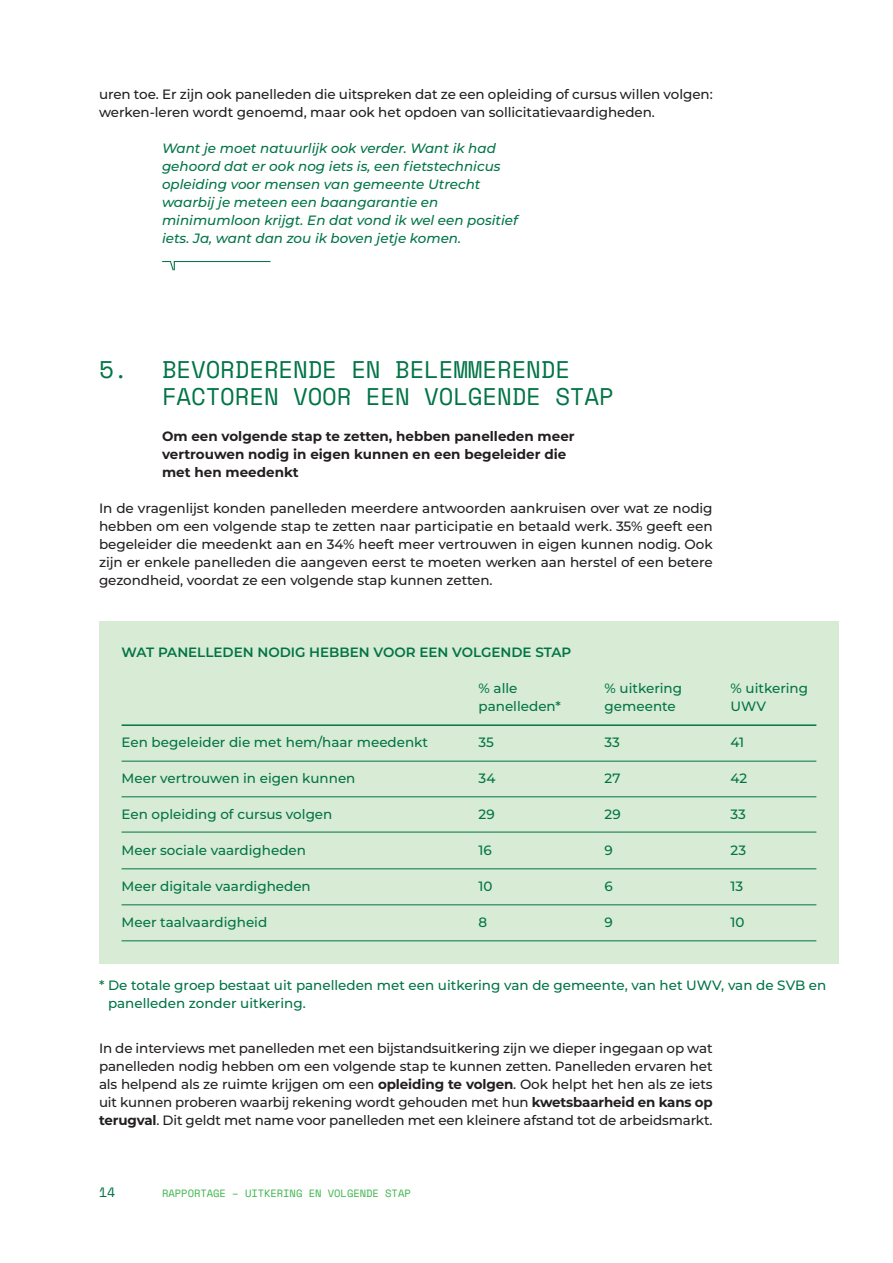
<style>
.page{position:relative;width:893px;height:1263px;background:#fff}
.page>*{position:absolute;margin:0;border:0;box-sizing:border-box;transform-origin:0 0}
.t1{font:24px/27px "Space Mono";letter-spacing:-.005em;color:#017446}
.Copy{font:500 13.5px/18px "Montserrat";letter-spacing:-.005em;color:#231f20;text-align:justify}
.Kader{font:500 13.5px/18px "Montserrat";color:#017446}
.t2{font:italic 500 13.5px/18px "Montserrat";color:#017446}
.t3{font:700 13.5px/18px "Montserrat";color:#231f20}
.Kader-2{font:600 13.5px "Montserrat";color:#017446}
.t4{font:13.5px "Space Mono";color:#017446}
.t5{font:10.5px "Space Mono";letter-spacing:-.005em;color:#3ab54a}
.s1{font-weight:700}
</style>
<div class="page">
<div style="left:99px;top:621px;width:740px;height:342px;background:#d8ebd4"></div>
<hr style="left:122px;top:724px;width:694px;height:2px;background:#017446">
<hr style="left:122px;top:761px;width:694px;height:1px;background:#017446">
<hr style="left:122px;top:796px;width:694px;height:1px;background:#017446">
<hr style="left:122px;top:832px;width:694px;height:1px;background:#017446">
<hr style="left:122px;top:868px;width:694px;height:1px;background:#017446">
<hr style="left:122px;top:904px;width:694px;height:1px;background:#017446">
<hr style="left:122px;top:940px;width:694px;height:1px;background:#017446">
<svg style="left:162px;top:261px;width:108px;height:9px"></svg>
<p class="Copy" style="left:99px;top:85px;width:615px">uren toe. Er zijn ook panelleden die uitspreken dat ze een opleiding of cursus willen volgen: werken-leren wordt genoemd, maar ook het opdoen van sollicitatievaardigheden.</p>
<p class="t2" style="left:162px;top:139px;width:357px">Want je moet natuurlijk ook verder. Want ik had gehoord dat er ook nog iets is, een fietstechnicus opleiding voor mensen van gemeente Utrecht waarbij je meteen een baangarantie en minimumloon krijgt. En dat vond ik wel een positief iets. Ja, want dan zou ik boven jetje komen.</p>
<h1 class="t1" style="left:162px;top:355px;width:453px;text-indent:-63px">5. BEVORDERENDE EN BELEMMERENDE<br>FACTOREN VOOR EEN VOLGENDE STAP</h1>
<h2 class="t3" style="left:162px;top:427px;width:414px">Om een volgende stap te zetten, hebben panelleden meer vertrouwen nodig in eigen kunnen en een begeleider die met hen meedenkt</h2>
<p class="Copy" style="left:99px;top:499px;width:615px">In de vragenlijst konden panelleden meerdere antwoorden aankruisen over wat ze nodig hebben om een volgende stap te zetten naar participatie en betaald werk. 35% geeft een begeleider die meedenkt aan en 34% heeft meer vertrouwen in eigen kunnen nodig. Ook zijn er enkele panelleden die aangeven eerst te moeten werken aan herstel of een betere gezondheid, voordat ze een volgende stap kunnen zetten.</p>
<p class="Kader-2" style="left:122px;top:643px;width:451px">WAT PANELLEDEN NODIG HEBBEN VOOR EEN VOLGENDE STAP</p>
<p class="Kader" style="left:479px;top:679px;width:40px">% alle</p>
<p class="Kader" style="left:605px;top:679px;width:79px">% uitkering</p>
<p class="Kader" style="left:731px;top:679px;width:79px">% uitkering</p>
<p class="Kader" style="left:479px;top:697px;width:84px">panelleden*</p>
<p class="Kader" style="left:605px;top:697px;width:73px">gemeente</p>
<p class="Kader" style="left:731px;top:697px;width:37px">UWV</p>
<p class="Kader" style="left:122px;top:733px;width:308px">Een begeleider die met hem/haar meedenkt</p>
<p class="Kader" style="left:479px;top:733px;width:17px">35</p>
<p class="Kader" style="left:605px;top:733px;width:17px">33</p>
<p class="Kader" style="left:731px;top:733px;width:15px">41</p>
<p class="Kader" style="left:122px;top:769px;width:235px">Meer vertrouwen in eigen kunnen</p>
<p class="Kader" style="left:479px;top:769px;width:18px">34</p>
<p class="Kader" style="left:605px;top:769px;width:17px">27</p>
<p class="Kader" style="left:731px;top:769px;width:18px">42</p>
<p class="Kader" style="left:122px;top:805px;width:212px">Een opleiding of cursus volgen</p>
<p class="Kader" style="left:479px;top:805px;width:18px">29</p>
<p class="Kader" style="left:605px;top:805px;width:18px">29</p>
<p class="Kader" style="left:731px;top:805px;width:17px">33</p>
<p class="Kader" style="left:122px;top:841px;width:186px">Meer sociale vaardigheden</p>
<p class="Kader" style="left:479px;top:841px;width:15px">16</p>
<p class="Kader" style="left:605px;top:841px;width:10px">9</p>
<p class="Kader" style="left:731px;top:841px;width:17px">23</p>
<p class="Kader" style="left:122px;top:877px;width:191px">Meer digitale vaardigheden</p>
<p class="Kader" style="left:479px;top:877px;width:15px">10</p>
<p class="Kader" style="left:605px;top:877px;width:10px">6</p>
<p class="Kader" style="left:731px;top:877px;width:14px">13</p>
<p class="Kader" style="left:122px;top:913px;width:147px">Meer taalvaardigheid</p>
<p class="Kader" style="left:479px;top:913px;width:10px">8</p>
<p class="Kader" style="left:605px;top:913px;width:10px">9</p>
<p class="Kader" style="left:731px;top:913px;width:15px">10</p>
<p class="Kader" style="left:108px;top:976px;width:720px;text-indent:-9px">* De totale groep bestaat uit panelleden met een uitkering van de gemeente, van het UWV, van de SVB en panelleden zonder uitkering.</p>
<p class="Copy" style="left:99px;top:1039px;width:615px">In de interviews met panelleden met een bijstandsuitkering zijn we dieper ingegaan op wat panelleden nodig hebben om een volgende stap te kunnen zetten. Panelleden ervaren het als helpend als ze ruimte krijgen om een <span class="s1">opleiding te volgen</span>. Ook helpt het hen als ze iets uit kunnen proberen waarbij rekening wordt gehouden met hun <span class="s1">kwetsbaarheid en kans op terugval</span>. Dit geldt met name voor panelleden met een kleinere afstand tot de arbeidsmarkt.</p>
<p class="t4" style="left:99px;top:1182px;width:18px">14</p>
<p class="t5" style="left:162px;top:1186px;width:250px">RAPPORTAGE – UITKERING EN VOLGENDE STAP</p>
</div>
